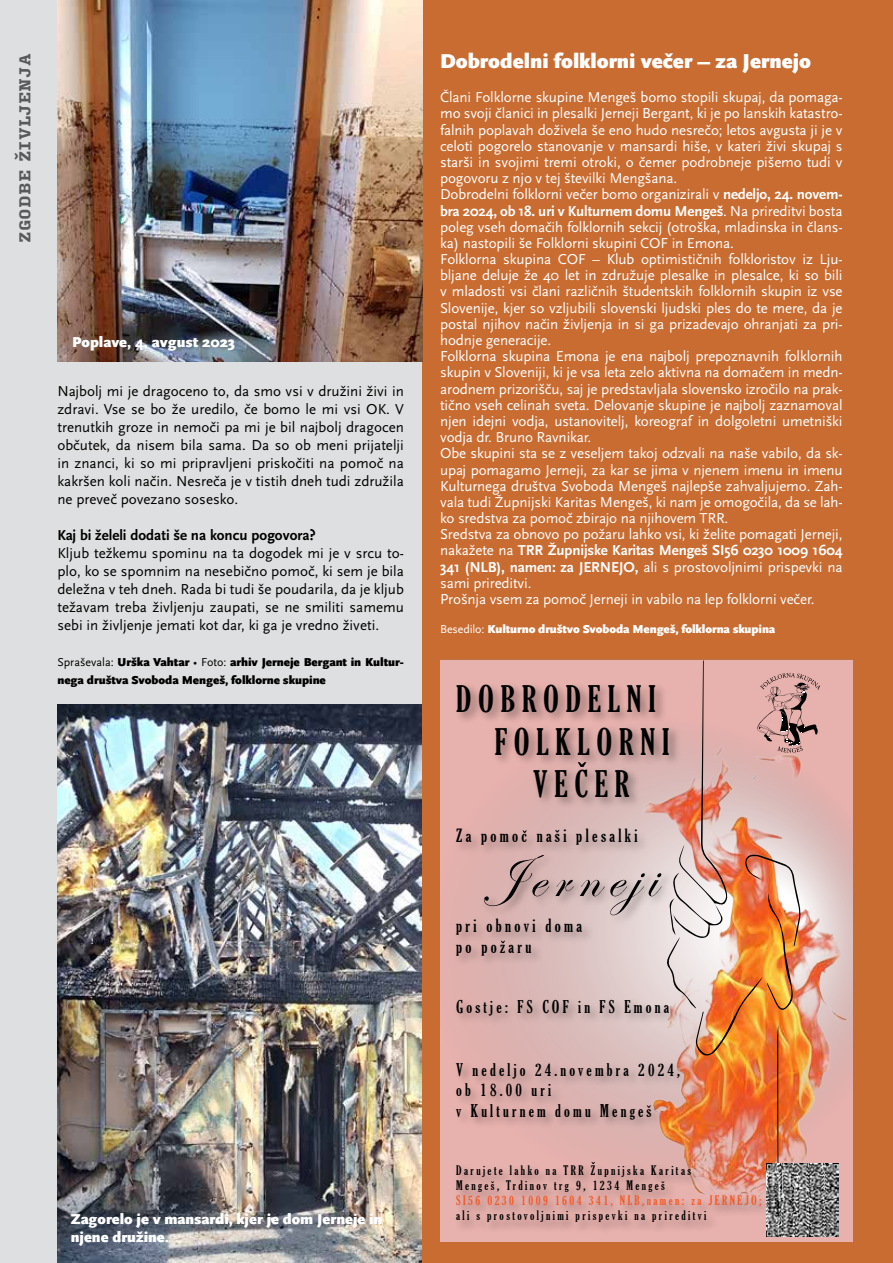
<style>
.page{position:relative;width:893px;height:1263px;background:#dedfe0}
.page>*{position:absolute;margin:0;border:0;box-sizing:border-box;transform-origin:0 0}
.t1{font:59.7px "Edwardian Script ITC";letter-spacing:.13em;color:#000}
.t2{font:extra-condensed 35.1px "Gloucester";letter-spacing:.19em;color:#000}
.t3{font:900 21px "Scala Sans Pro";color:#fff}
.t4{font:extra-condensed 17.55px/21px "Gloucester";letter-spacing:.19em;color:#000}
.t5{font:extra-condensed 16.8px/20.2px "Gloucester";letter-spacing:.19em;color:#000}
.t6{font:15px/16.2px "Scala Sans Pro";letter-spacing:-.01em;color:#fff}
.t7{font:15px/18px "Scala Sans Pro";color:#000;text-align:justify}
.t8{font:900 15px/18px "Scala Sans Pro";color:#fff}
.t9{font:700 15px "Scala Sans Pro";color:#000}
.t10{font:900 15px "Input Serif Narrow";color:#58595b}
.t11{font:extra-condensed 12.6px/15.1px "Gloucester";letter-spacing:.19em;color:#000}
.t12{font:extra-condensed 12.6px "Gloucester";letter-spacing:.19em;color:#f25926}
.t13{font:900 12px/18px "Scala Sans Pro";letter-spacing:-.005em;color:#000}
.t14{font:900 12px "Scala Sans Pro";letter-spacing:-.01em;color:#fff}
.s1{font-weight:400}
.s2{font-weight:700}
</style>
<div class="page">
<div style="left:422px;top:0;width:471px;height:1263px;background:#c96c31"></div>
<img style="left:57px;top:0;width:365px;height:361px">
<div style="left:440px;top:660px;width:413px;height:581px;background:#e7b1ad"></div>
<img style="left:820px;top:806px;width:33px;height:286px">
<img style="left:459px;top:686px;width:207px;height:135px">
<img style="left:480px;top:976px;width:186px;height:16px">
<img style="left:459px;top:1060px;width:207px;height:88px">
<img style="left:457px;top:992px;width:209px;height:68px">
<img style="left:459px;top:1161px;width:377px;height:76px">
<svg style="left:578px;top:762px;width:8px;height:5px"></svg>
<img style="left:456px;top:821px;width:210px;height:155px">
<svg style="left:522px;top:830px;width:5px;height:3px"></svg>
<img style="left:666px;top:660px;width:154px;height:544px">
<img style="left:766px;top:1163px;width:73px;height:73px">
<img style="left:57px;top:704px;width:365px;height:559px">
<p class="t10" style="left:11px;top:243px;width:191px;rotate:-90deg">ZGODBE ŽIVLJENJA</p>
<p class="t8" style="left:72px;top:333px;width:165px">Poplave, 4. avgust 2023</p>
<p class="t7" style="left:57px;top:382px;width:348px">Najbolj mi je dragoceno to, da smo vsi v družini živi in zdravi. Vse se bo že uredilo, če bomo le mi vsi OK. V trenutkih groze in nemoči pa mi je bil najbolj dragocen občutek, da nisem bila sama. Da so ob meni prijatelji in znanci, ki so mi pripravljeni priskočiti na pomoč na kakršen koli način. Nesreča je v tistih dneh tudi združila ne preveč povezano sosesko.</p>
<p class="t9" style="left:57px;top:527px;width:260px">Kaj bi želeli dodati še na koncu pogovora?</p>
<p class="t7" style="left:57px;top:544px;width:348px">Kljub težkemu spominu na ta dogodek mi je v srcu to&shy;plo, ko se spomnim na nesebično pomoč, ki sem je bila deležna v teh dneh. Rada bi tudi še poudarila, da je kljub težavam treba življenju zaupati, se ne smiliti samemu sebi in življenje jemati kot dar, ki ga je vredno živeti.</p>
<p class="t13" style="left:57px;top:653px;width:348px"><span class="s1">Spraševala:</span> Urška Vahtar <span class="s1">• Foto:</span> arhiv Jerneje Bergant in Kultur&shy;nega društva Svoboda Mengeš, folklorne skupine</p>
<p class="t8" style="left:71px;top:1210px;width:313px">Zagorelo je v mansardi, kjer je dom Jerneje in njene družine.</p>
<h3 class="t3" style="left:440px;top:49px;width:372px">Dobrodelni folklorni večer – za Jernejo</h3>
<p class="t6" style="left:440px;top:89px;width:404px">Člani Folklorne skupine Mengeš bomo stopili skupaj, da pomaga&shy;mo svoji članici in plesalki Jerneji Bergant, ki je po lanskih katastro&shy;falnih poplavah doživela še eno hudo nesrečo; letos avgusta ji je v celoti pogorelo stanovanje v mansardi hiše, v kateri živi skupaj s starši in svojimi tremi otroki, o čemer podrobneje pišemo tudi v pogovoru z njo v tej številki Mengšana.<br>Dobrodelni folklorni večer bomo organizirali v <span class="s2">nedeljo, 24. novem&shy;bra 2024, ob 18. uri v Kulturnem domu Mengeš</span>. Na prireditvi bosta poleg vseh domačih folklornih sekcij (otroška, mladinska in člans&shy;ka) nastopili še Folklorni skupini COF in Emona.<br>Folklorna skupina COF – Klub optimističnih folkloristov iz Lju&shy;bljane deluje že 40 let in združuje plesalke in plesalce, ki so bili v mladosti vsi člani različnih študentskih folklornih skupin iz vse Slovenije, kjer so vzljubili slovenski ljudski ples do te mere, da je postal njihov način življenja in si ga prizadevajo ohranjati za pri&shy;hodnje generacije.<br>Folklorna skupina Emona je ena najbolj prepoznavnih folklornih skupin v Sloveniji, ki je vsa leta zelo aktivna na domačem in medn&shy;arodnem prizorišču, saj je predstavljala slovensko izročilo na prak&shy;tično vseh celinah sveta. Delovanje skupine je najbolj zaznamoval njen idejni vodja, ustanovitelj, koreograf in dolgoletni umetniški vodja dr. Bruno Ravnikar.<br>Obe skupini sta se z veseljem takoj odzvali na naše vabilo, da sk&shy;upaj pomagamo Jerneji, za kar se jima v njenem imenu in imenu Kulturnega društva Svoboda Mengeš najlepše zahvaljujemo. Zah&shy;vala tudi Župnijski Karitas Mengeš, ki nam je omogočila, da se lah&shy;ko sredstva za pomoč zbirajo na njihovem TRR.<br>Sredstva za obnovo po požaru lahko vsi, ki želite pomagati Jerneji, nakažete na <span class="s2">TRR Župnijske Karitas Mengeš SI56 0230 1009 1604<br>341 (NLB), namen: za JERNEJO,</span> ali s prostovoljnimi prispevki na sami prireditvi.<br>Prošnja vsem za pomoč Jerneji in vabilo na lep folklorni večer.</p>
<p class="t14" style="left:440px;top:622px;width:337px"><span class="s1">Besedilo:</span> Kulturno društvo Svoboda Mengeš, folklorna skupina</p>
<h2 class="t2" style="left:456px;top:679px;width:201px">DOBRODELNI</h2>
<h2 class="t2" style="left:495px;top:721px;width:176px">FOLKLORNI</h2>
<h2 class="t2" style="left:533px;top:764px;width:98px">VECER</h2>
<p class="t4" style="left:456px;top:825px;width:183px">Za pomoc naši plesalki</p>
<h1 class="t1" style="left:488px;top:845px;width:170px">Jerneji</h1>
<p class="t4" style="left:456px;top:915px;width:127px">pri obnovi doma po pozaru</p>
<p class="t5" style="left:456px;top:997px;width:214px">Gostje: FS COF in FS Emona</p>
<p class="t5" style="left:456px;top:1060px;width:225px">V nedeljo 24.novembra 2024, ob 18.00 uri<br>v Kulturnem domu Mengeš</p>
<p class="t11" style="left:456px;top:1163px;width:236px">Darujete lahko na TRR Zupnijska Karitas<br>Mengeš, Trdinov trg 9, 1234 Mengeš</p>
<p class="t12" style="left:456px;top:1193px;width:307px">SI56 0230 1009 1604 341, NLB,namen: za JERNEJO;</p>
<p class="t11" style="left:456px;top:1208px;width:252px">ali s prostovoljnimi prispevki na prireditvi</p>
</div>
